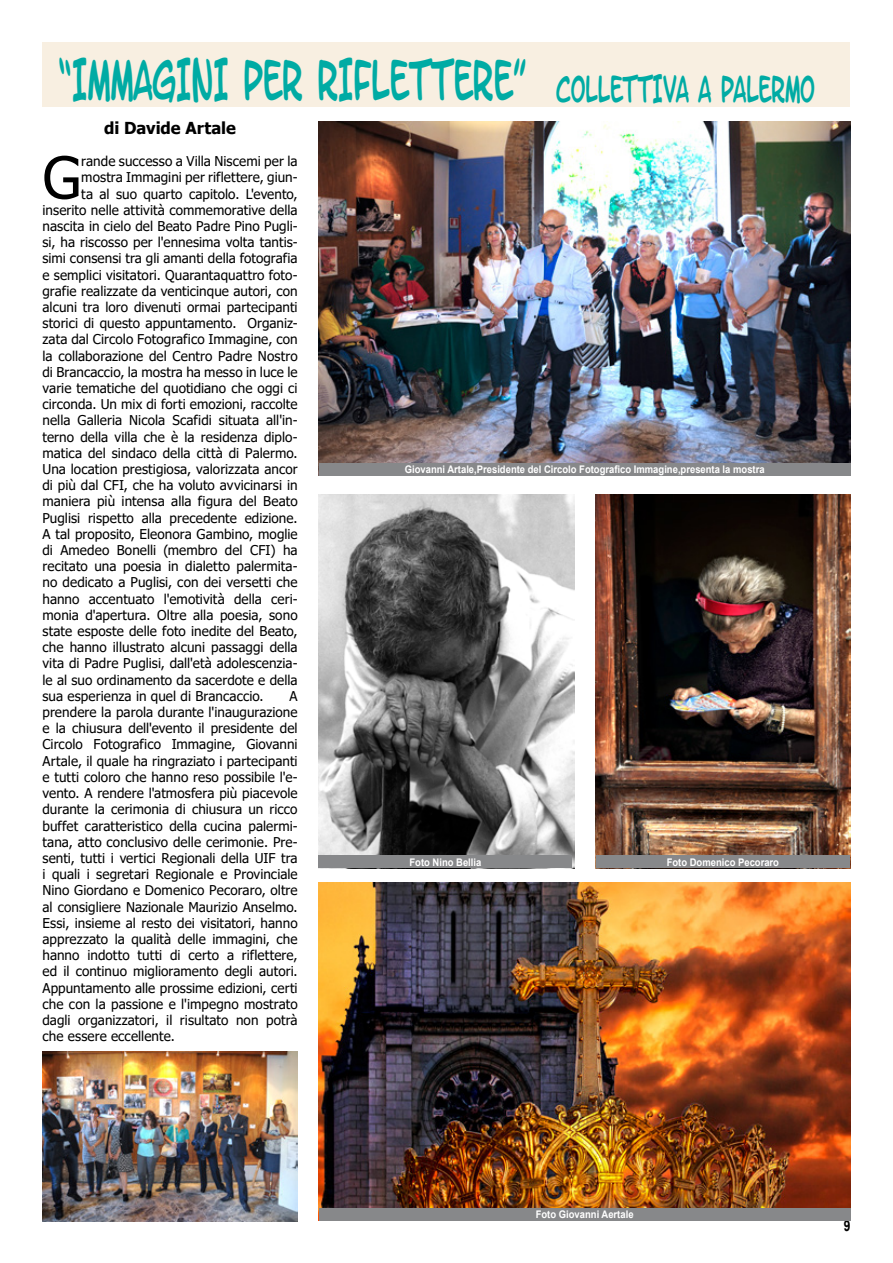
<style>
.page{position:relative;width:893px;height:1263px;background:#fff}
.page>*{position:absolute;margin:0;border:0;box-sizing:border-box;transform-origin:0 0}
.t1{font:58.05px "Tahoma";color:#000}
.t2{font:47.25px "Letter O Matic";color:#00aba4;scale:.59 1}
.t3{font:700 16.5px "Tahoma";color:#000}
.t4{font:700 15px "Arial";color:#000;scale:.8 1}
.t5{font:13.5px/16.2px "Tahoma";letter-spacing:.005em;color:#000;text-align:justify}
.t6{font:700 10.5px "Arial";color:#fff;scale:.9 1}
.s1{font-size:31.5px}
</style>
<div class="page">
<div style="left:43px;top:43px;width:807px;height:64px;background:#f8efe1"></div>
<img style="left:319px;top:121px;width:531px;height:342px">
<img style="left:319px;top:494px;width:255px;height:374px">
<img style="left:595px;top:494px;width:255px;height:374px">
<img style="left:319px;top:882px;width:531px;height:326px">
<img style="left:43px;top:1051px;width:255px;height:170px">
<div style="left:319px;top:1208px;width:531px;height:12px;background:#87888a"></div>
<div style="left:319px;top:463px;width:531px;height:13px;background:#87888a"></div>
<div style="left:319px;top:855px;width:253px;height:13px;background:#87888a"></div>
<div style="left:596px;top:855px;width:253px;height:13px;background:#87888a"></div>
<h2 class="t2" style="left:57px;top:63px;width:1285px">“IMMAGINI PER RIFLETTERE” <span class="s1">COLLETTIVA A PALERMO</span></h2>
<p class="t3" style="left:104px;top:116px;width:133px">di Davide Artale</p>
<h1 class="t1" style="left:43px;top:139px;width:40px">G</h1>
<p class="t5" style="left:81px;top:154px;width:218px">rande successo a Villa Niscemi per la</p>
<p class="t5" style="left:81px;top:170px;width:218px">mostra Immagini per riflettere, giun-</p>
<p class="t5" style="left:81px;top:186px;width:218px">ta al suo quarto capitolo. L'evento,</p>
<p class="t5" style="left:43px;top:203px;width:257px">inserito nelle attività commemorative della</p>
<p class="t5" style="left:43px;top:219px;width:257px">nascita in cielo del Beato Padre Pino Pugli-</p>
<p class="t5" style="left:43px;top:235px;width:257px">si, ha riscosso per l'ennesima volta tantis-</p>
<p class="t5" style="left:43px;top:251px;width:257px">simi consensi tra gli amanti della fotografia</p>
<p class="t5" style="left:43px;top:267px;width:257px">e semplici visitatori. Quarantaquattro foto-</p>
<p class="t5" style="left:43px;top:284px;width:257px">grafie realizzate da venticinque autori, con</p>
<p class="t5" style="left:43px;top:300px;width:257px">alcuni tra loro divenuti ormai partecipanti</p>
<p class="t5" style="left:43px;top:316px;width:257px">storici di questo appuntamento. Organiz-</p>
<p class="t5" style="left:43px;top:332px;width:257px">zata dal Circolo Fotografico Immagine, con</p>
<p class="t5" style="left:43px;top:348px;width:257px">la collaborazione del Centro Padre Nostro</p>
<p class="t5" style="left:43px;top:365px;width:257px">di Brancaccio, la mostra ha messo in luce le</p>
<p class="t5" style="left:43px;top:381px;width:257px">varie tematiche del quotidiano che oggi ci</p>
<p class="t5" style="left:43px;top:397px;width:257px">circonda. Un mix di forti emozioni, raccolte</p>
<p class="t5" style="left:43px;top:413px;width:257px">nella Galleria Nicola Scafidi situata all'in-</p>
<p class="t5" style="left:43px;top:429px;width:257px">terno della villa che è la residenza diplo-</p>
<p class="t5" style="left:43px;top:446px;width:257px">matica del sindaco della città di Palermo.</p>
<p class="t5" style="left:43px;top:462px;width:257px">Una location prestigiosa, valorizzata ancor</p>
<p class="t5" style="left:43px;top:478px;width:257px">di più dal CFI, che ha voluto avvicinarsi in</p>
<p class="t5" style="left:43px;top:494px;width:257px">maniera più intensa alla figura del Beato</p>
<p class="t5" style="left:43px;top:510px;width:257px">Puglisi rispetto alla precedente edizione.</p>
<p class="t5" style="left:43px;top:527px;width:257px">A tal proposito, Eleonora Gambino, moglie</p>
<p class="t5" style="left:43px;top:543px;width:257px">di Amedeo Bonelli (membro del CFI) ha</p>
<p class="t5" style="left:43px;top:559px;width:257px">recitato una poesia in dialetto palermita-</p>
<p class="t5" style="left:43px;top:575px;width:257px">no dedicato a Puglisi, con dei versetti che</p>
<p class="t5" style="left:43px;top:591px;width:257px">hanno accentuato l'emotività della ceri-</p>
<p class="t5" style="left:43px;top:608px;width:257px">monia d'apertura. Oltre alla poesia, sono</p>
<p class="t5" style="left:43px;top:624px;width:257px">state esposte delle foto inedite del Beato,</p>
<p class="t5" style="left:43px;top:640px;width:257px">che hanno illustrato alcuni passaggi della</p>
<p class="t5" style="left:43px;top:656px;width:257px">vita di Padre Puglisi, dall'età adolescenzia-</p>
<p class="t5" style="left:43px;top:672px;width:257px">le al suo ordinamento da sacerdote e della</p>
<p class="t5" style="left:43px;top:689px;width:223px">sua esperienza in quel di Brancaccio.</p>
<p class="t6" style="left:405px;top:462px;width:401px">Giovanni Artale,Presidente del Circolo Fotografico Immagine,presenta la mostra</p>
<p class="t5" style="left:43px;top:689px;width:257px;text-indent:247px">A prendere la parola durante l'inaugurazione e la chiusura dell'evento il presidente del Circolo Fotografico Immagine, Giovanni Artale, il quale ha ringraziato i partecipanti e tutti coloro che hanno reso possibile l'e&shy;vento. A rendere l'atmosfera più piacevole durante la cerimonia di chiusura un ricco buffet caratteristico della cucina palermi&shy;tana, atto conclusivo delle cerimonie. Pre&shy;senti, tutti i vertici Regionali della UIF tra i quali i segretari Regionale e Provinciale Nino Giordano e Domenico Pecoraro, oltre al consigliere Nazionale Maurizio Anselmo.<br>Essi, insieme al resto dei visitatori, hanno apprezzato la qualità delle immagini, che hanno indotto tutti di certo a riflettere, ed il continuo miglioramento degli autori.<br>Appuntamento alle prossime edizioni, certi che con la passione e l'impegno mostrato dagli organizzatori, il risultato non potrà che essere eccellente.</p>
<p class="t6" style="left:409px;top:854px;width:81px">Foto Nino Bellia</p>
<p class="t6" style="left:667px;top:854px;width:126px">Foto Domenico Pecoraro</p>
<p class="t6" style="left:536px;top:1207px;width:110px">Foto Giovanni Aertale</p>
<p class="t4" style="left:844px;top:1215px;width:10px">9</p>
</div>
